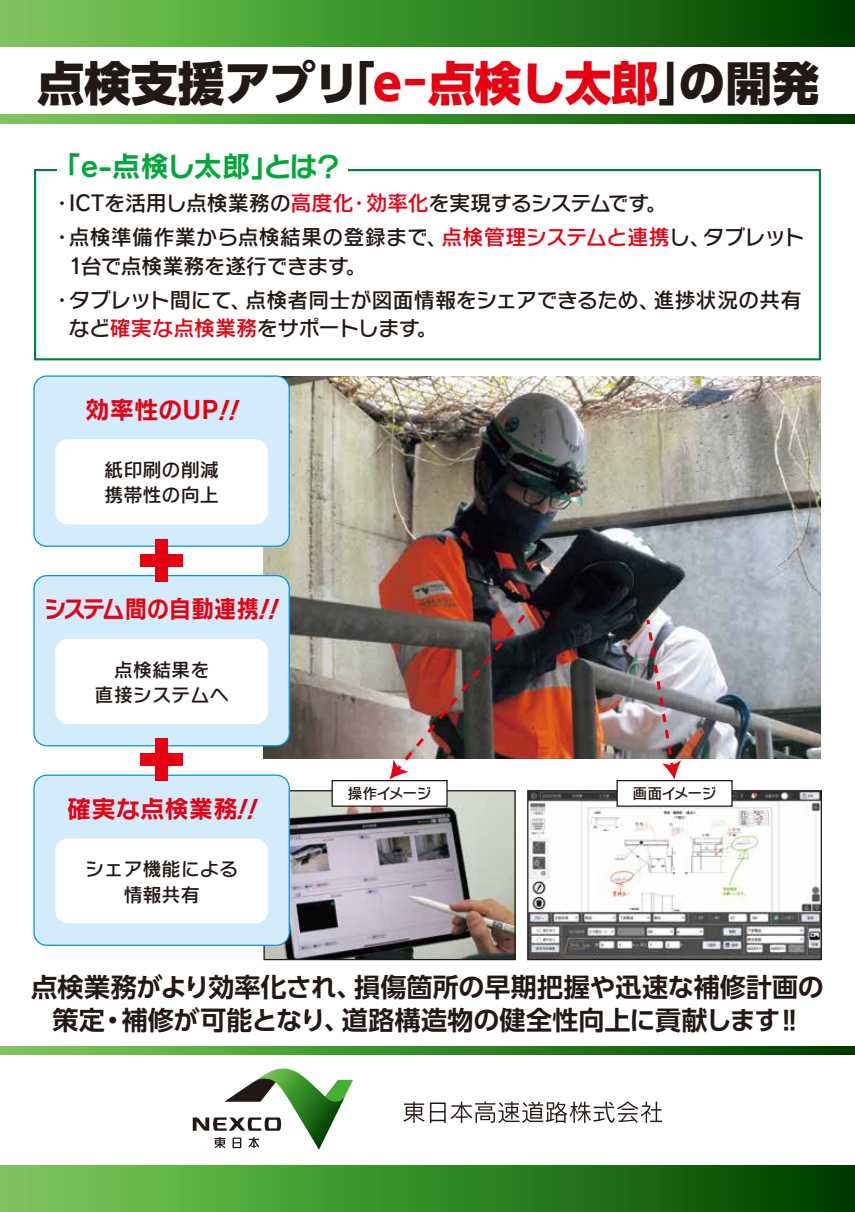
<style>
.page{position:relative;width:855px;height:1212px;background:#fff}
.page>*{position:absolute;margin:0;border:0;box-sizing:border-box;transform-origin:0 0}
.t1{font:800 46.8px "UD Shin Go Pr 6";color:#221815}
.t2{font:28.5px "Rodin NTLG Pro B";letter-spacing:-.07em;color:#00a73b}
.t3{font:700 26.1px/33px "UD Shin Go Pr 6 De";color:#221815;text-align:center}
.t4{font:24.45px "Rodin NTLG Pro B";color:#e60012}
.t5{font:24.45px "Rodin NTLG Pro B";letter-spacing:-.02em;color:#e60012;scale:.92 1}
.t6{font:21.3px/34px "Rodin NTLG Pro DB";letter-spacing:-.025em;color:#221815}
.t7{font:19.2px/25.5px "Rodin NTLG Pro DB";color:#221815;text-align:center}
.t8{font:14.85px "Rodin NTLG Pro DB";letter-spacing:-.03em;color:#221815}
.s1{color:#e60012}
</style>
<div class="page">
<svg style="left:0;top:1046px;width:855px;height:8px"></svg>
<div style="left:0;top:1165px;width:855px;height:47px;background:linear-gradient(to right,#7ad058,#004200)"></div>
<div style="left:0;top:0;width:855px;height:47px;background:linear-gradient(to right,#7ad058,#004200)"></div>
<svg style="left:0;top:115px;width:855px;height:8px"></svg>
<svg style="left:193px;top:1068px;width:160px;height:81px"></svg>
<svg style="left:403px;top:1101px;width:21px;height:22px"></svg>
<svg style="left:430px;top:1101px;width:232px;height:22px"></svg>
<img style="left:263px;top:376px;width:558px;height:383px">
<img style="left:529px;top:792px;width:291px;height:166px">
<div style="left:527px;top:790px;width:295px;height:170px;border:1px solid #221815"></div>
<img style="left:265px;top:792px;width:248px;height:166px">
<div style="left:263px;top:790px;width:252px;height:170px;border:1px solid #221815"></div>
<img style="left:644px;top:617px;width:37px;height:162px">
<img style="left:389px;top:601px;width:147px;height:178px">
<div style="left:34px;top:376px;width:255px;height:170px;background:#d3ebfa;border-radius:13px"></div>
<div style="left:33px;top:375px;width:257px;height:172px;border:1px solid #0097e0;border-radius:13px"></div>
<svg style="left:34px;top:169px;width:787px;height:191px"></svg>
<div style="left:58px;top:165px;width:290px;height:10px;background:#fff"></div>
<div style="left:55px;top:439px;width:213px;height:85px;background:#fff;border-radius:13px"></div>
<div style="left:34px;top:576px;width:255px;height:170px;background:#d3ebfa;border-radius:13px"></div>
<div style="left:33px;top:575px;width:257px;height:171px;border:1px solid #0097e0;border-radius:13px"></div>
<div style="left:55px;top:639px;width:213px;height:85px;background:#fff;border-radius:13px"></div>
<div style="left:34px;top:775px;width:255px;height:170px;background:#d3ebfa;border-radius:13px"></div>
<div style="left:33px;top:774px;width:257px;height:172px;border:1px solid #0097e0;border-radius:13px"></div>
<div style="left:55px;top:838px;width:213px;height:85px;background:#fff;border-radius:13px"></div>
<div style="left:155px;top:539px;width:13px;height:43px;background:#e60012"></div>
<div style="left:140px;top:554px;width:43px;height:13px;background:#e60012"></div>
<div style="left:155px;top:739px;width:13px;height:42px;background:#e60012"></div>
<div style="left:140px;top:753px;width:43px;height:13px;background:#e60012"></div>
<div style="left:616px;top:780px;width:116px;height:27px;background:#fff;border:1px solid #221815"></div>
<div style="left:331px;top:780px;width:116px;height:27px;background:#fff;border:1px solid #221815"></div>
<h1 class="t1" style="left:37px;top:44px;width:783px">点検支援アプリ「<span class="s1">e-点検し太郎</span>」の開発</h1>
<h2 class="t2" style="left:52px;top:147px;width:292px">「e-点検し太郎」とは？</h2>
<p class="t6" style="left:51px;top:185px;width:755px">・ICTを活用し点検業務の<span class="s1">高度化・効率化</span>を実現するシステムです。<br>・点検準備作業から点検結果の登録まで、<span class="s1">点検管理システムと連携</span>し、タブレット</p>
<p class="t6" style="left:51px;top:248px;width:752px;text-indent:17px">1台で点検業務を遂行できます。<br>・タブレット間にて、点検者同士が図面情報をシェアできるため、進捗状況の共有</p>
<p class="t6" style="left:68px;top:310px;width:371px">など<span class="s1">確実な点検業務</span>をサポートします。</p>
<p class="t4" style="left:85px;top:393px;width:162px">効率性のUP！！</p>
<p class="t7" style="left:104px;top:456px;width:116px;text-align:left">紙印刷の削減携帯性の向上</p>
<p class="t5" style="left:44px;top:593px;width:264px">システム間の自動連携！！</p>
<p class="t7" style="left:95px;top:656px;width:135px">点検結果を<br>直接システムへ</p>
<p class="t4" style="left:67px;top:792px;width:198px">確実な点検業務！！</p>
<p class="t7" style="left:85px;top:855px;width:155px">シェア機能による情報共有</p>
<p class="t8" style="left:347px;top:784px;width:86px">操作イメージ</p>
<p class="t8" style="left:632px;top:784px;width:86px">画面イメージ</p>
<p class="t3" style="left:31px;top:970px;width:794px">点検業務がより効率化され、損傷箇所の早期把握や迅速な補修計画の策定・補修が可能となり、道路構造物の健全性向上に貢献します‼</p>
</div>
